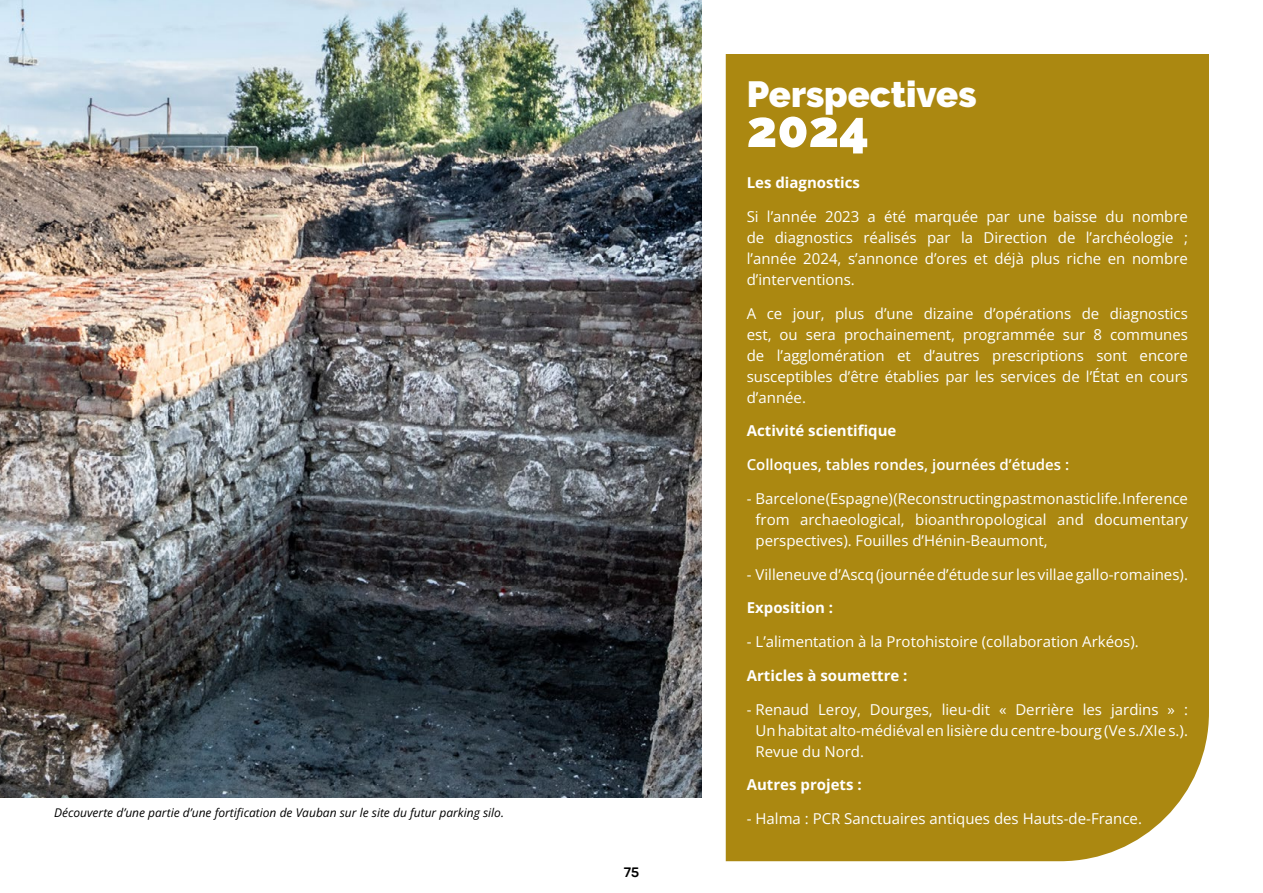
<style>
.page{position:relative;width:1263px;height:893px;background:#fff}
.page>*{position:absolute;margin:0;border:0;box-sizing:border-box;transform-origin:0 0}
.t1{font:900 51px "Raleway";color:#fff}
.t2{font:900 36.3px "Raleway";color:#fff}
.t3{font:15px/21px "Open Sans";color:#fff;text-align:justify}
.t4{font:700 15px "Open Sans";color:#fff}
.t5{font:600 15px "Open Sans";color:#fff}
.t6{font:700 13.5px "Panton";color:#000}
.t7{font:italic 12px "Open Sans";color:#000}
</style>
<div class="page">
<div style="left:726px;top:54px;width:483px;height:807px;background:#ab8811"></div>
<img style="left:0;top:0;width:702px;height:797px">
<p class="t7" style="left:54px;top:804px;width:451px">Découverte d’une partie d’une fortification de Vauban sur le site du futur parking silo.</p>
<p class="t6" style="left:624px;top:864px;width:17px">75</p>
<h2 class="t2" style="left:747px;top:73px;width:231px">Perspectives</h2>
<h1 class="t1" style="left:747px;top:99px;width:124px">2024</h1>
<p class="t4" style="left:747px;top:172px;width:115px">Les diagnostics</p>
<p class="t3" style="left:747px;top:205px;width:443px">Si l’année 2023 a été marquée par une baisse du nombre de diagnostics réalisés par la Direction de l’archéologie ; l’année 2024, s’annonce d’ores et déjà plus riche en nombre d’interventions.</p>
<p class="t3" style="left:747px;top:302px;width:443px">A ce jour, plus d’une dizaine d’opérations de diagnostics est, ou sera prochainement, programmée sur 8 communes de l’agglomération et d’autres prescriptions sont encore susceptibles d’être établies par les services de l’État en cours d’année.</p>
<p class="t4" style="left:747px;top:420px;width:151px">Activité scientifique</p>
<p class="t5" style="left:747px;top:454px;width:324px">Colloques, tables rondes, journées d’études :</p>
<p class="t3" style="left:755px;top:487px;width:434px;text-indent:-9px">- Barcelone (Espagne) (Reconstructing past monastic life. Inference from archaeological, bioanthropological and documentary perspectives). Fouilles d’Hénin-Beaumont,</p>
<p class="t3" style="left:747px;top:563px;width:443px">- Villeneuve d’Ascq (journée d’étude sur les villae gallo-romaines).</p>
<p class="t4" style="left:747px;top:597px;width:88px">Exposition :</p>
<p class="t3" style="left:747px;top:631px;width:393px">- L’alimentation à la Protohistoire (collaboration Arkéos).</p>
<p class="t4" style="left:747px;top:665px;width:162px">Articles à soumettre :</p>
<p class="t3" style="left:755px;top:698px;width:434px;text-indent:-9px">- Renaud Leroy, Dourges, lieu-dit « Derrière les jardins » :<br>Un habitat alto-médiéval en lisière du centre-bourg (Ve s./XIe s.).<br>Revue du Nord.</p>
<p class="t4" style="left:747px;top:774px;width:116px">Autres projets :</p>
<p class="t3" style="left:747px;top:808px;width:397px">- Halma : PCR Sanctuaires antiques des Hauts-de-France.</p>
</div>
